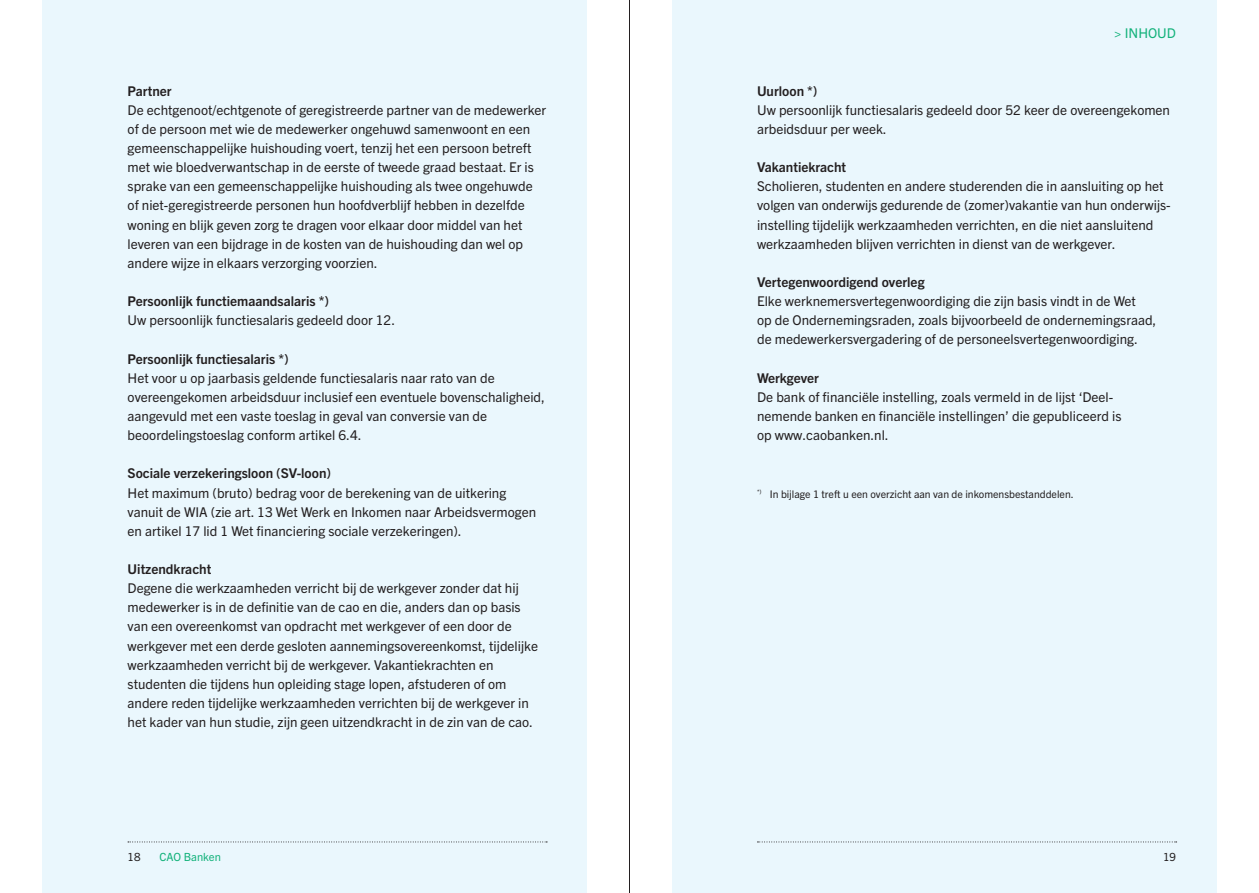
<style>
.page{position:relative;width:1259px;height:893px;background:#fff}
.page>*{position:absolute;margin:0;border:0;box-sizing:border-box;transform-origin:0 0}
.Platte_tekst{font:13.5px/19.2px "Trade Gothic Next LT Pro";color:#231f20}
.Kopje_defenitie{font:700 13.5px "Trade Gothic Next LT Pro";color:#231f20}
.t1{font:13.5px "Trade Gothic Next LT Pro";color:#13b27b}
.t2{font:11.25px "Trade Gothic Next LT Pro";color:#13b27b}
.t3{font:11.25px "Trade Gothic Next LT Pro";color:#231f20}
.Platte_tekst-2{font:10.5px "Trade Gothic Next LT Pro";color:#231f20}
</style>
<div class="page">
<hr style="left:629px;top:0;width:1px;height:893px;background:#231f20">
<div style="left:672px;top:0;width:544px;height:893px;background:#eaf7fd"></div>
<svg style="left:757px;top:842px;width:419px;height:1px"></svg>
<div style="left:43px;top:0;width:544px;height:893px;background:#eaf7fd"></div>
<svg style="left:128px;top:842px;width:419px;height:1px"></svg>
<p class="Kopje_defenitie" style="left:128px;top:81px;width:45px">Partner</p>
<p class="Platte_tekst" style="left:128px;top:99px;width:420px">De echtgenoot/echtgenote of geregistreerde partner van de medewerker of de persoon met wie de medewerker ongehuwd samenwoont en een gemeenschappelijke huishouding voert, tenzij het een persoon betreft met wie bloedverwantschap in de eerste of tweede graad bestaat. Er is sprake van een gemeenschappelijke huishouding als twee ongehuwde of niet-geregistreerde personen hun hoofdverblijf hebben in dezelfde woning en blijk geven zorg te dragen voor elkaar door middel van het leveren van een bijdrage in de kosten van de huishouding dan wel op andere wijze in elkaars verzorging voorzien.</p>
<p class="Kopje_defenitie" style="left:128px;top:292px;width:203px">Persoonlijk functiemaandsalaris *)</p>
<p class="Platte_tekst" style="left:128px;top:310px;width:269px">Uw persoonlijk functiesalaris gedeeld door 12.</p>
<p class="Kopje_defenitie" style="left:128px;top:349px;width:163px">Persoonlijk functiesalaris *)</p>
<p class="Platte_tekst" style="left:128px;top:367px;width:419px">Het voor u op jaarbasis geldende functiesalaris naar rato van de overeengekomen arbeidsduur inclusief een eventuele bovenschaligheid, aangevuld met een vaste toeslag in geval van conversie van de beoordelingstoeslag conform artikel 6.4.</p>
<p class="Kopje_defenitie" style="left:128px;top:464px;width:205px">Sociale verzekeringsloon (SV-loon)</p>
<p class="Platte_tekst" style="left:128px;top:482px;width:410px">Het maximum (bruto) bedrag voor de berekening van de uitkering vanuit de WIA (zie art. 13 Wet Werk en Inkomen naar Arbeidsvermogen en artikel 17 lid 1 Wet financiering sociale verzekeringen).</p>
<p class="Kopje_defenitie" style="left:128px;top:560px;width:85px">Uitzendkracht</p>
<p class="Platte_tekst" style="left:128px;top:578px;width:412px">Degene die werkzaamheden verricht bij de werkgever zonder dat hij medewerker is in de definitie van de cao en die, anders dan op basis van een overeenkomst van opdracht met werkgever of een door de werkgever met een derde gesloten aannemingsovereenkomst, tijdelijke werkzaamheden verricht bij de werkgever. Vakantiekrachten en studenten die tijdens hun opleiding stage lopen, afstuderen of om andere reden tijdelijke werkzaamheden verrichten bij de werkgever in het kader van hun studie, zijn geen uitzendkracht in de zin van de cao.</p>
<p class="t1" style="left:1114px;top:24px;width:64px">&gt; INHOUD</p>
<p class="Kopje_defenitie" style="left:757px;top:81px;width:62px">Uurloon *)</p>
<p class="Platte_tekst" style="left:757px;top:99px;width:414px">Uw persoonlijk functiesalaris gedeeld door 52 keer de overeengekomen arbeidsduur per week.</p>
<p class="Kopje_defenitie" style="left:757px;top:158px;width:91px">Vakantiekracht</p>
<p class="Platte_tekst" style="left:757px;top:176px;width:414px">Scholieren, studenten en andere studerenden die in aansluiting op het volgen van onderwijs gedurende de (zomer)vakantie van hun onderwijs&shy;instelling tijdelijk werkzaamheden verrichten, en die niet aansluitend werkzaamheden blijven verrichten in dienst van de werkgever.</p>
<p class="Kopje_defenitie" style="left:757px;top:273px;width:169px">Vertegenwoordigend overleg</p>
<p class="Platte_tekst" style="left:757px;top:291px;width:401px">Elke werknemersvertegenwoordiging die zijn basis vindt in de Wet<br>op de Ondernemingsraden, zoals bijvoorbeeld de ondernemingsraad, de medewerkersvergadering of de personeelsvertegenwoordiging.</p>
<p class="Kopje_defenitie" style="left:757px;top:368px;width:63px">Werkgever</p>
<p class="Platte_tekst" style="left:757px;top:386px;width:358px">De bank of financiële instelling, zoals vermeld in de lijst ‘Deel-</p>
<p class="Platte_tekst" style="left:757px;top:406px;width:366px">nemende banken en financiële instellingen’ die gepubliceerd is</p>
<p class="Platte_tekst" style="left:757px;top:425px;width:133px">op www.caobanken.nl.</p>
<p class="Platte_tekst-2" style="left:757px;top:486px;width:318px"><sup>*)</sup> In bijlage 1 treft u een overzicht aan van de inkomensbestanddelen.</p>
<p class="t3" style="left:128px;top:849px;width:14px">18</p>
<p class="t2" style="left:159px;top:849px;width:63px">CAO Banken</p>
<p class="t3" style="left:1163px;top:849px;width:14px">19</p>
</div>
